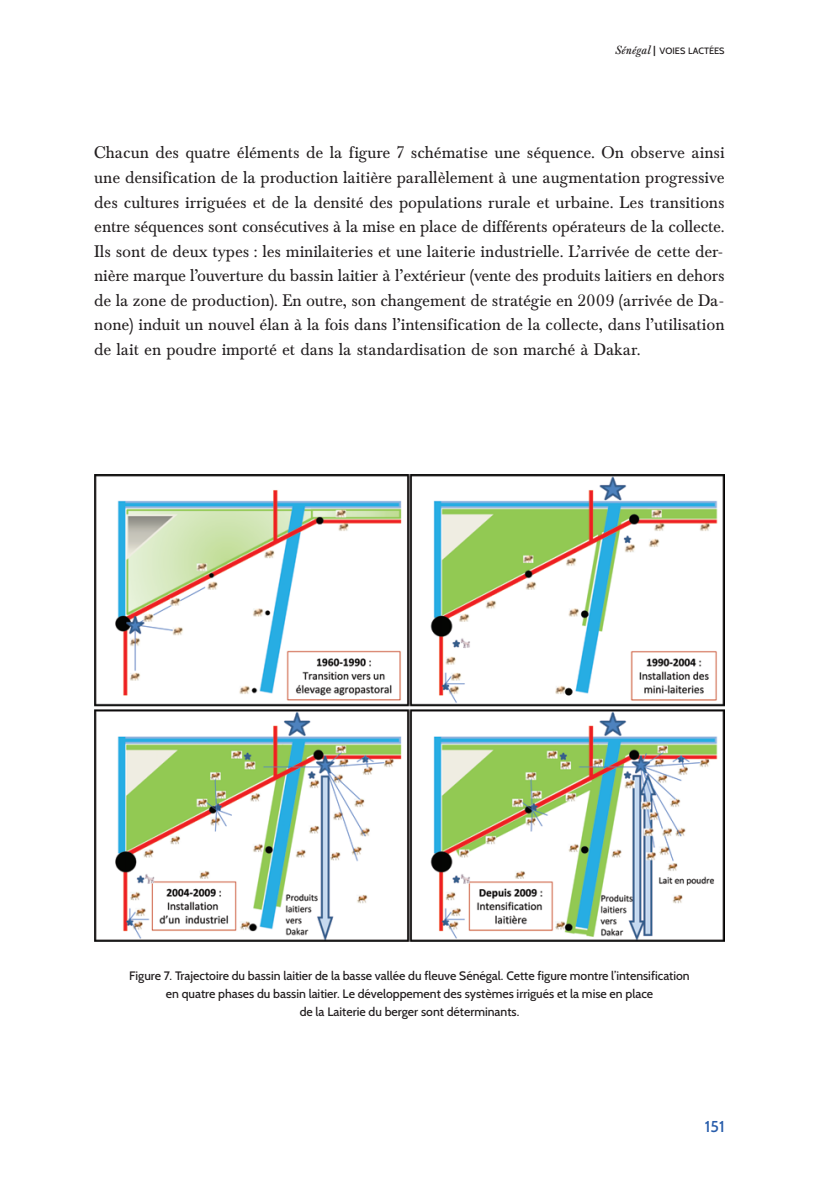
<style>
.page{position:relative;width:819px;height:1191px;background:#fff}
.page>*{position:absolute;margin:0;border:0;box-sizing:border-box;transform-origin:0 0}
.t1{font:17.5px/24.5px "Baskervald ADF Std";letter-spacing:-.005em;color:#231f20;text-align:justify}
.t2{font:500 15.75px "Cabin";color:#275caa}
.t3{font:500 12.25px/17.8px "Cabin";color:#231f20;text-align:center}
.t4{font:500 9.1px "Cabin";color:#231f20}
.s1{font-family:"Baskervald ADF Std";font-weight:400;font-style:italic;font-size:12.25px}
.s2{font-family:"Baskervald ADF Std";font-weight:700;font-size:12.25px}
</style>
<div class="page">
<img style="left:94px;top:474px;width:630px;height:467px">
<p class="t4" style="left:615px;top:47px;width:111px"><span class="s1">Sénégal</span> <span class="s2">|</span> VOIES LACTÉES</p>
<p class="t1" style="left:94px;top:142px;width:632px">Chacun des quatre éléments de la figure 7 schématise une séquence. On observe ainsi une densification de la production laitière parallèlement à une augmentation progressive des cultures irriguées et de la densité des populations rurale et urbaine. les transitions entre séquences sont consécutives à la mise en place de différents opérateurs de la collecte.<br>Ils sont de deux types : les minilaiteries et une laiterie industrielle. l’arrivée de cette der&shy;nière marque l’ouverture du bassin laitier à l’extérieur (vente des produits laitiers en dehors de la zone de production). En outre, son changement de stratégie en 2009 (arrivée de Da&shy;none) induit un nouvel élan à la fois dans l’intensification de la collecte, dans l’utilisation de lait en poudre importé et dans la standardisation de son marché à Dakar.</p>
<p class="t3" style="left:129px;top:968px;width:562px">Figure 7. Trajectoire du bassin laitier de la basse vallée du fleuve Sénégal. Cette figure montre l’intensification en quatre phases du bassin laitier. Le développement des systèmes irrigués et la mise en place<br>de la Laiterie du berger sont déterminants.</p>
<p class="t2" style="left:704px;top:1120px;width:21px">151</p>
</div>
